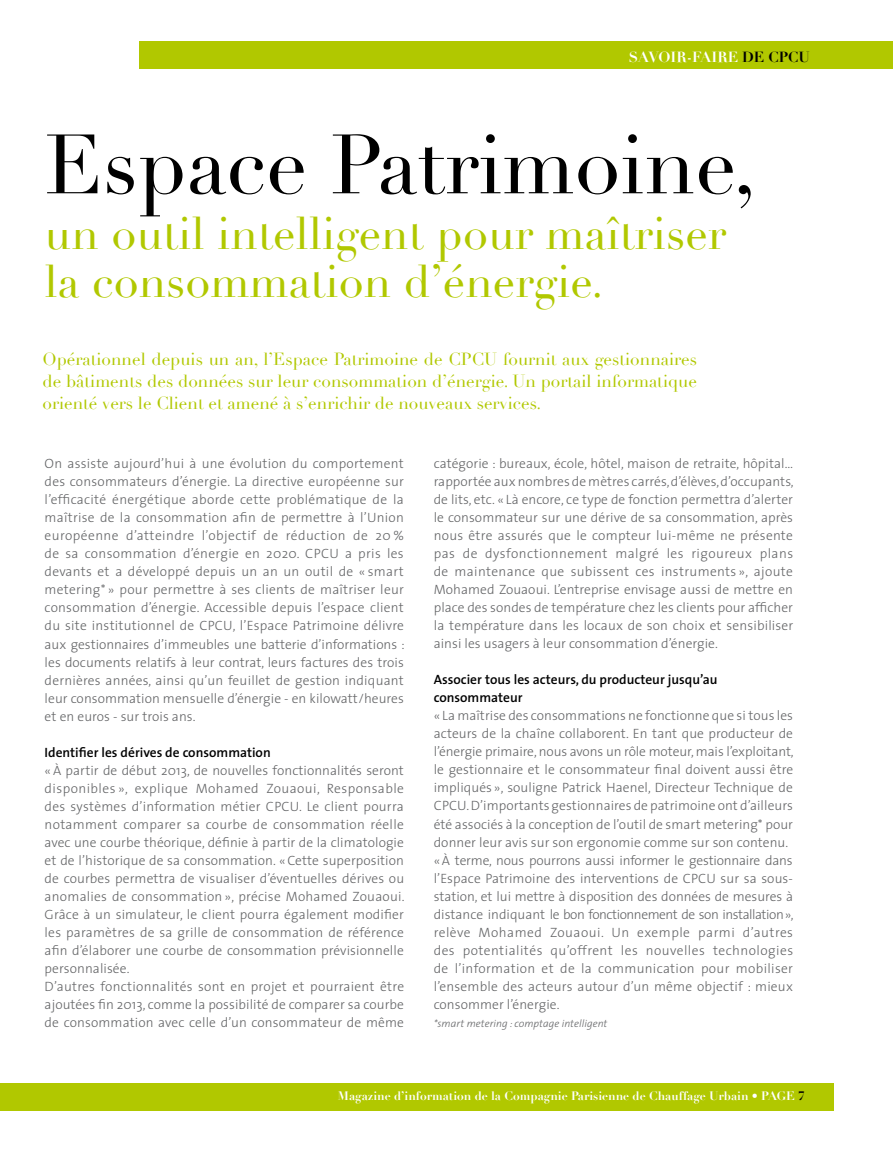
<style>
.page{position:relative;width:893px;height:1149px;background:#fff}
.page>*{position:absolute;margin:0;border:0;box-sizing:border-box;transform-origin:0 0}
.t1{font:82.5px "Didot";color:#000}
.t2{font:45px/48px "Didot";color:#b1c800}
.t3{font:17.1px/21.9px "Didot";color:#b1c800;text-align:justify}
.t4{font:700 14.4px "Didot";color:#fff}
.t5{font:300 13.5px/18px "The Sans";letter-spacing:.005em;color:#646567;text-align:justify}
.t6{font:600 13.5px/18px "The Sans";color:#000}
.t7{font:700 12px "Didot";color:#fff}
.t8{font:italic 300 10.5px "The Sans";letter-spacing:.005em;color:#646567}
.s1{color:#000}
</style>
<div class="page">
<div style="left:0;top:1082px;width:833px;height:28px;background:#b1c800"></div>
<div style="left:139px;top:41px;width:754px;height:28px;background:#b1c800"></div>
<p class="t4" style="left:629px;top:48px;width:182px">SAVOIR-FAIRE <span class="s1">DE CPCU</span></p>
<h1 class="t1" style="left:45px;top:115px;width:713px">Espace Patrimoine,</h1>
<h2 class="t2" style="left:45px;top:210px;width:683px">un outil intelligent pour maîtriser la consommation d’énergie.</h2>
<p class="t3" style="left:43px;top:348px;width:656px">Opérationnel depuis un an, l’Espace Patrimoine de CPCU fournit aux gestionnaires de bâtiments des données sur leur consommation d’énergie. Un portail informatique orienté vers le Client et amené à s’enrichir de nouveaux services.</p>
<p class="t5" style="left:45px;top:454px;width:362px">On assiste aujourd’hui à une évolution du comportement des consommateurs d’énergie. La directive européenne sur l’efficacité énergétique aborde cette problématique de la maîtrise de la consommation afin de permettre à l’Union européenne d’atteindre l’objectif de réduction de 20 % de sa consommation d’énergie en 2020. CPCU a pris les devants et a développé depuis un an un outil de « smart metering* » pour permettre à ses clients de maîtriser leur consommation d’énergie. Accessible depuis l’espace client du site institutionnel de CPCU, l’Espace Patrimoine délivre aux gestionnaires d’immeubles une batterie d’informations : les documents relatifs à leur contrat, leurs factures des trois dernières années, ainsi qu’un feuillet de gestion indiquant leur consommation mensuelle d’énergie - en kilowatt/heures et en euros - sur trois ans.</p>
<p class="t6" style="left:45px;top:742px;width:228px">Identifier les dérives de consommation</p>
<p class="t5" style="left:45px;top:760px;width:361px;text-align:left">«À partir de début 2013, de nouvelles fonctionnalités seront disponibles », explique Mohamed Zouaoui, Responsable des systèmes d’information métier CPCU. Le client pourra notamment comparer sa courbe de consommation réelle avec une courbe théorique, définie à partir de la climatologie et de l’historique de sa consommation. «Cette superposition de courbes permettra de visualiser d’éventuelles dérives ou anomalies de consommation », précise Mohamed Zouaoui.<br>Grâce à un simulateur, le client pourra également modifier les paramètres de sa grille de consommation de référence afin d’élaborer une courbe de consommation prévisionnelle personnalisée.<br>D’autres fonctionnalités sont en projet et pourraient être ajoutées fin 2013, comme la possibilité de comparer sa courbe de consommation avec celle d’un consommateur de même</p>
<p class="t5" style="left:434px;top:454px;width:361px">catégorie : bureaux, école, hôtel, maison de retraite, hôpital… rapportée aux nombres de mètres carrés, d’élèves, d’occupants, de lits, etc. « Là encore, ce type de fonction permettra d’alerter le consommateur sur une dérive de sa consommation, après nous être assurés que le compteur lui-même ne présente pas de dysfonctionnement malgré les rigoureux plans de maintenance que subissent ces instruments », ajoute Mohamed Zouaoui. L’entreprise envisage aussi de mettre en place des sondes de température chez les clients pour afficher la température dans les locaux de son choix et sensibiliser ainsi les usagers à leur consommation d’énergie.</p>
<p class="t6" style="left:434px;top:670px;width:285px">Associer tous les acteurs, du producteur jusqu’au consommateur</p>
<p class="t5" style="left:434px;top:706px;width:361px;text-align:left">« La maîtrise des consommations ne fonctionne que si tous les acteurs de la chaîne collaborent. En tant que producteur de l’énergie primaire, nous avons un rôle moteur, mais l’exploitant, le gestionnaire et le consommateur final doivent aussi être impliqués », souligne Patrick Haenel, Directeur Technique de CPCU. D’importants gestionnaires de patrimoine ont d’ailleurs été associés à la conception de l’outil de smart metering* pour donner leur avis sur son ergonomie comme sur son contenu. «À terme, nous pourrons aussi informer le gestionnaire dans l’Espace Patrimoine des interventions de CPCU sur sa sous&shy;station, et lui mettre à disposition des données de mesures à distance indiquant le bon fonctionnement de son installation», relève Mohamed Zouaoui. Un exemple parmi d’autres des potentialités qu’offrent les nouvelles technologies de l’information et de la communication pour mobiliser l’ensemble des acteurs autour d’un même objectif : mieux consommer l’énergie.</p>
<p class="t8" style="left:434px;top:1014px;width:175px">*smart metering : comptage intelligent</p>
<p class="t7" style="left:338px;top:1088px;width:468px">Magazine d’information de la Compagnie Parisienne de Chauffage Urbain • PAGE <span class="s1">7</span></p>
</div>
